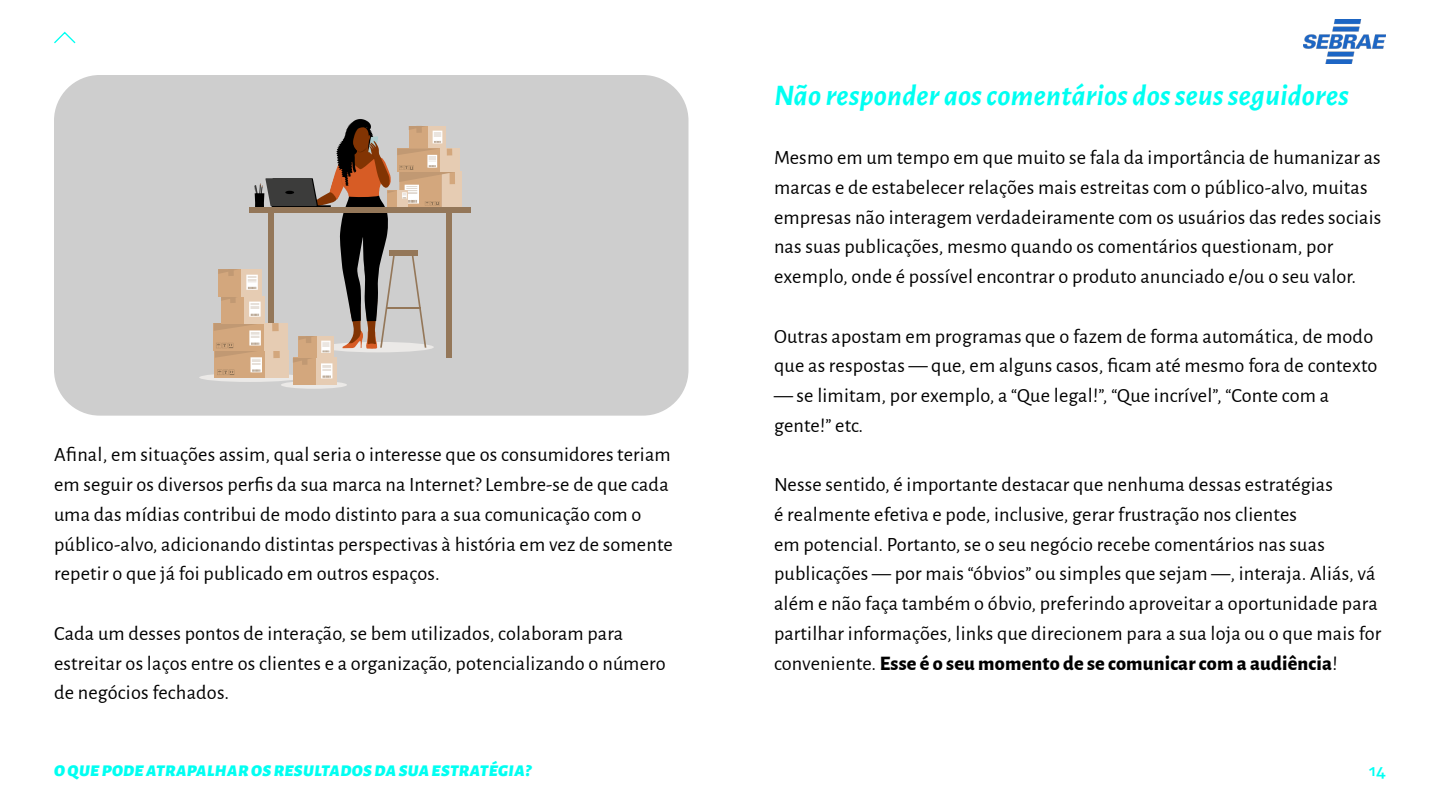
<style>
.page{position:relative;width:1440px;height:810px;background:#fff}
.page>*{position:absolute;margin:0;border:0;box-sizing:border-box;transform-origin:0 0}
.t1{font:italic 700 30px "Alegreya Sans";letter-spacing:.01em;color:#00fff2}
.t2{font:20.25px/29.7px "Alegreya Sans";letter-spacing:.01em;color:#000}
.t3{font:italic 900 16.5px "Alegreya Sans";letter-spacing:.03em;color:#00fff2}
.t4{font:500 16.5px "Campuni Demo";color:#00fff2}
.s1{font-weight:800}
</style>
<div class="page">
<svg style="left:54px;top:31px;width:22px;height:13px"></svg>
<img style="left:1304px;top:19px;width:82px;height:45px">
<div style="left:54px;top:75px;width:635px;height:341px;background:#cecece;border-radius:46px"></div>
<div style="left:442px;top:171px;width:20px;height:37px;background:#e6ccb3"></div>
<div style="left:440px;top:149px;width:19px;height:23px;background:#e6ccb3"></div>
<div style="left:249px;top:208px;width:221px;height:5px;background:#947759"></div>
<div style="left:199px;top:373px;width:102px;height:9px;background:#ebe9e7;border-radius:50%"></div>
<div style="left:281px;top:381px;width:66px;height:8px;background:#ebe9e7;border-radius:50%"></div>
<div style="left:293px;top:358px;width:23px;height:27px;background:#d3a77d"></div>
<div style="left:316px;top:358px;width:21px;height:27px;background:#e6ccb3"></div>
<svg style="left:214px;top:119px;width:244px;height:259px"></svg>
<h3 class="t1" style="left:774px;top:73px;width:576px">Não responder aos comentários dos seus seguidores</h3>
<p class="t2" style="left:774px;top:142px;width:609px">Mesmo em um tempo em que muito se fala da importância de humanizar as marcas e de estabelecer relações mais estreitas com o público-alvo, muitas empresas não interagem verdadeiramente com os usuários das redes sociais nas suas publicações, mesmo quando os comentários questionam, por exemplo, onde é possível encontrar o produto anunciado e/ou o seu valor.</p>
<p class="t2" style="left:54px;top:439px;width:620px">Afinal, em situações assim, qual seria o interesse que os consumidores teriam em seguir os diversos perfis da sua marca na Internet? Lembre-se de que cada uma das mídias contribui de modo distinto para a sua comunicação com o público-alvo, adicionando distintas perspectivas à história em vez de somente repetir o que já foi publicado em outros espaços.</p>
<p class="t2" style="left:54px;top:617px;width:613px">Cada um desses pontos de interação, se bem utilizados, colaboram para estreitar os laços entre os clientes e a organização, potencializando o número de negócios fechados.</p>
<p class="t2" style="left:774px;top:320px;width:605px">Outras apostam em programas que o fazem de forma automática, de modo que as respostas — que, em alguns casos, ficam até mesmo fora de contexto</p>
<p class="t2" style="left:774px;top:380px;width:557px">— se limitam, por exemplo, a “Que legal!”, “Que incrível”, “Conte com a gente!” etc.</p>
<p class="t2" style="left:774px;top:469px;width:609px">Nesse sentido, é importante destacar que nenhuma dessas estratégias<br>é realmente efetiva e pode, inclusive, gerar frustração nos clientes<br>em potencial. Portanto, se o seu negócio recebe comentários nas suas publicações — por mais “óbvios” ou simples que sejam —, interaja. Aliás, vá além e não faça também o óbvio, preferindo aproveitar a oportunidade para partilhar informações, links que direcionem para a sua loja ou o que mais for conveniente. <span class="s1">Esse é o seu momento de se comunicar com a audiência</span>!</p>
<p class="t3" style="left:54px;top:758px;width:478px">O QUE PODE ATRAPALHAR OS RESULTADOS DA SUA ESTRATÉGIA?</p>
<p class="t4" style="left:1369px;top:763px;width:19px">14</p>
</div>
